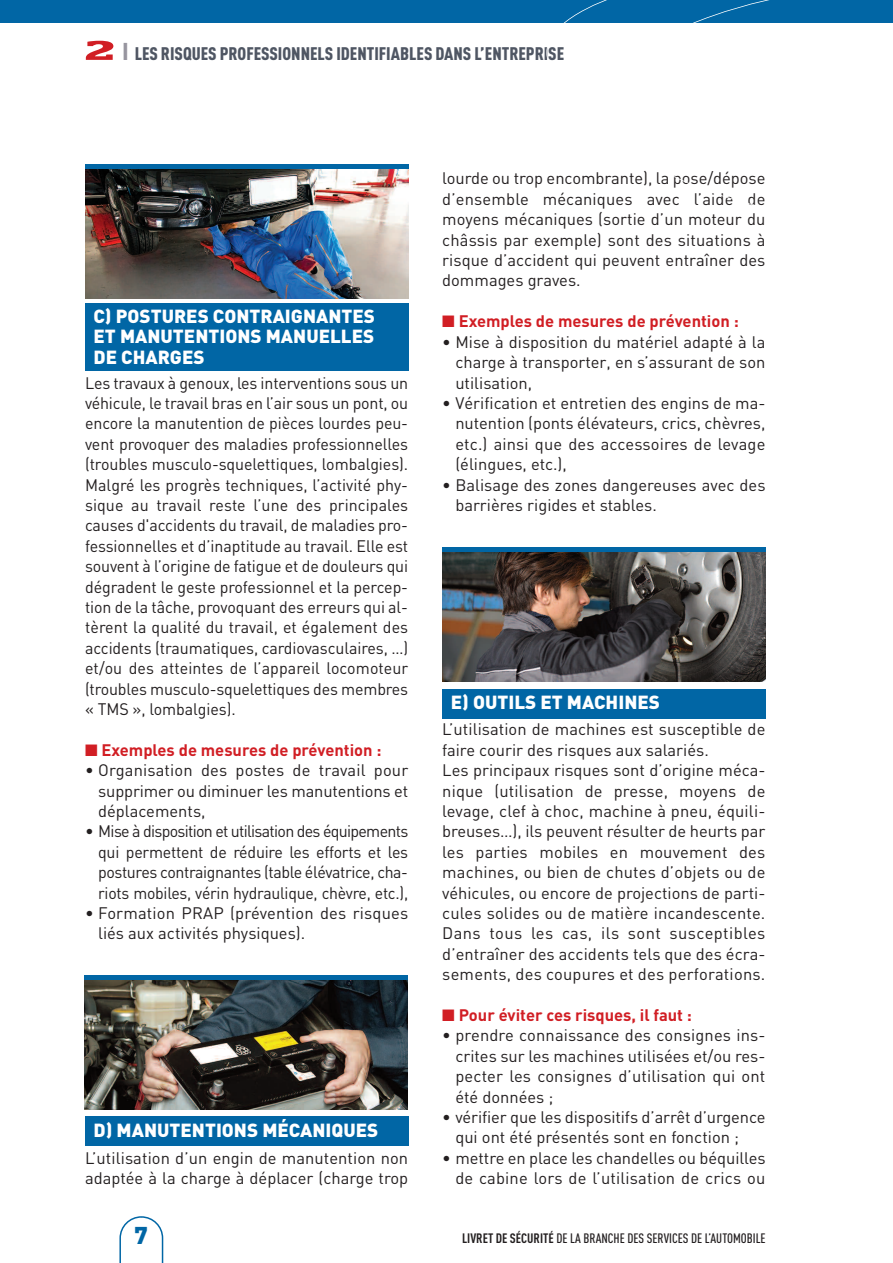
<style>
.page{position:relative;width:893px;height:1263px;background:#fff}
.page>*{position:absolute;margin:0;border:0;box-sizing:border-box;transform-origin:0 0}
.t1{font:900 24px "DIN";color:#0166a5}
.t2{font:900 18.75px/20.4px "DIN";color:#fff;text-align:justify}
.t3{font:900 18px "DIN Cond";color:#4f5663}
.t4{font:16.5px/20.4px "DIN";color:#231f20;text-align:justify}
.t5{font:700 16.5px "DIN";color:#d11e24}
.t6{font:500 13.5px "DIN Cond";color:#231f20}
.s1{font-family:"Stag";font-weight:600;font-size:27px;color:#d11e24}
.s2{font-size:24px;color:#97959f}
.s3{font-weight:700}
</style>
<div class="page">
<div style="left:442px;top:689px;width:323px;height:29px;background:#0166a5"></div>
<div style="left:85px;top:303px;width:323px;height:67px;background:#0166a5"></div>
<div style="left:85px;top:1116px;width:323px;height:29px;background:#0166a5"></div>
<svg style="left:119px;top:1216px;width:44px;height:47px"></svg>
<img style="left:85px;top:168px;width:323px;height:130px">
<hr style="left:85px;top:164px;width:323px;height:4px;background:#0166a5">
<div style="left:0;top:0;width:893px;height:23px;background:#0166a5"></div>
<img style="left:85px;top:980px;width:323px;height:130px">
<hr style="left:85px;top:976px;width:323px;height:4px;background:#0166a5">
<img style="left:442px;top:552px;width:323px;height:130px">
<hr style="left:442px;top:548px;width:323px;height:4px;background:#0166a5">
<p class="t3" style="left:85px;top:47px;width:481px"><span class="s1">2</span> <span class="s2">I</span> LES RISQUES PROFESSIONNELS IDENTIFIABLES DANS L’ENTREPRISE</p>
<p class="t2" style="left:94px;top:306px;width:283px">C) POSTURES CONTRAIGNANTES ET MANUTENTIONS MANUELLES DE CHARGES</p>
<p class="t4" style="left:85px;top:373px;width:325px">Les travaux à genoux, les interventions sous un véhicule, le travail bras en l’air sous un pont, ou encore la manutention de pièces lourdes peu&shy;vent provoquer des maladies professionnelles (troubles musculo-squelettiques, lombalgies).<br>Malgré les progrès techniques, l’activité phy&shy;sique au travail reste l’une des principales causes d'accidents du travail, de maladies pro&shy;fessionnelles et d’inaptitude au travail. Elle est souvent à l’origine de fatigue et de douleurs qui dégradent le geste professionnel et la percep&shy;tion de la tâche, provoquant des erreurs qui al&shy;tèrent la qualité du travail, et également des accidents (traumatiques, cardiovasculaires, …) et/ou des atteintes de l’appareil locomoteur (troubles musculo-squelettiques des membres « TMS », lombalgies).</p>
<p class="t5" style="left:85px;top:740px;width:298px">■ Exemples de mesures de prévention :</p>
<p class="t4" style="left:98px;top:760px;width:312px;text-indent:-13px">• Organisation des postes de travail pour supprimer ou diminuer les manutentions et déplacements,</p>
<p class="t4" style="left:98px;top:821px;width:312px;text-indent:-13px">• Mise à disposition et utilisation des équipements qui permettent de réduire les efforts et les postures contraignantes (table élévatrice, cha&shy;riots mobiles, vérin hydraulique, chèvre, etc.),</p>
<p class="t4" style="left:98px;top:903px;width:312px;text-indent:-13px">• Formation PRAP (prévention des risques liés aux activités physiques).</p>
<p class="t2" style="left:94px;top:1121px;width:286px">D) MANUTENTIONS MÉCANIQUES</p>
<p class="t4" style="left:85px;top:1148px;width:325px">L’utilisation d’un engin de manutention non adaptée à la charge à déplacer (charge trop</p>
<h1 class="t1" style="left:134px;top:1222px;width:15px">7</h1>
<p class="t4" style="left:442px;top:169px;width:325px">lourde ou trop encombrante), la pose/dépose d’ensemble mécaniques avec l’aide de moyens mécaniques (sortie d’un moteur du châssis par exemple) sont des situations à risque d’accident qui peuvent entraîner des dommages graves.</p>
<p class="t5" style="left:442px;top:312px;width:298px">■ Exemples de mesures de prévention :</p>
<p class="t4" style="left:455px;top:332px;width:312px;text-indent:-13px">• Mise à disposition du matériel adapté à la charge à transporter, en s’assurant de son utilisation,</p>
<p class="t4" style="left:455px;top:393px;width:312px;text-indent:-13px">• Vérification et entretien des engins de ma&shy;nutention (ponts élévateurs, crics, chèvres, etc.) ainsi que des accessoires de levage (élingues, etc.),</p>
<p class="t4" style="left:455px;top:475px;width:312px;text-indent:-13px">• Balisage des zones dangereuses avec des barrières rigides et stables.</p>
<p class="t2" style="left:451px;top:692px;width:211px">E) OUTILS ET MACHINES</p>
<p class="t4" style="left:442px;top:719px;width:325px;text-align:left">L’utilisation de machines est susceptible de faire courir des risques aux salariés.<br>Les principaux risques sont d’origine méca&shy;nique (utilisation de presse, moyens de levage, clef à choc, machine à pneu, équili&shy;breuses…), ils peuvent résulter de heurts par les parties mobiles en mouvement des machines, ou bien de chutes d’objets ou de véhicules, ou encore de projections de parti&shy;cules solides ou de matière incandescente.<br>Dans tous les cas, ils sont susceptibles d’entraîner des accidents tels que des écra&shy;sements, des coupures et des perforations.</p>
<p class="t5" style="left:442px;top:1006px;width:251px">■ Pour éviter ces risques, il faut :</p>
<p class="t4" style="left:455px;top:1025px;width:312px;text-indent:-13px">• prendre connaissance des consignes ins&shy;crites sur les machines utilisées et/ou res&shy;pecter les consignes d’utilisation qui ont été données ;</p>
<p class="t4" style="left:455px;top:1107px;width:312px;text-indent:-13px">• vérifier que les dispositifs d’arrêt d’urgence qui ont été présentés sont en fonction ;</p>
<p class="t4" style="left:442px;top:1148px;width:325px;text-align:right">• mettre en place les chandelles ou béquilles de cabine lors de l’utilisation de crics ou</p>
<p class="t6" style="left:462px;top:1234px;width:305px"><span class="s3">LIVRET DE SÉCURITÉ</span> DE LA BRANCHE DES SERVICES DE L’AUTOMOBILE</p>
</div>
